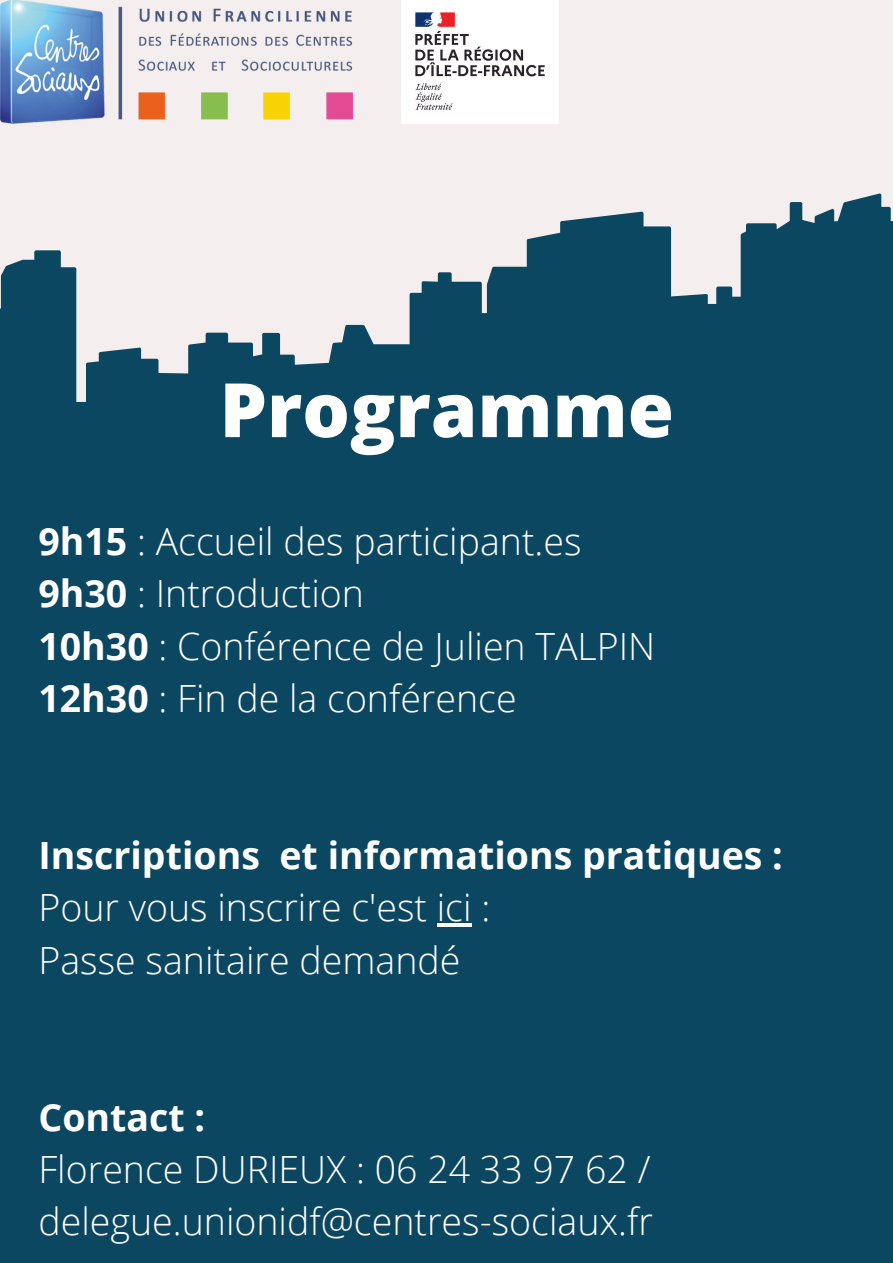
<style>
.page{position:relative;width:893px;height:1263px;background:#f4eeee}
.page>*{position:absolute;margin:0;border:0;box-sizing:border-box;transform-origin:0 0}
.t1{font:800 75px "Open Sans";color:#fff}
.t2{font:300 37.5px "Open Sans";color:#fff}
.t3{font:700 37.5px "Open Sans";color:#fff}
.s1{font-weight:700}
</style>
<div class="page">
<svg style="left:0;top:198px;width:893px;height:252px;fill:#0c4762"></svg>
<div style="left:0;top:450px;width:893px;height:813px;background:#0c4762"></div>
<img style="left:0;top:0;width:352px;height:123px">
<img style="left:402px;top:0;width:157px;height:123px">
<hr style="left:437px;top:923px;width:34px;height:4px;background:#fff">
<p class="t1" style="left:220px;top:357px;width:456px">Programme</p>
<p class="t2" style="left:38px;top:515px;width:544px"><span class="s1">9h15</span> : Accueil des participant.es</p>
<p class="t2" style="left:38px;top:567px;width:327px"><span class="s1">9h30</span> : Introduction</p>
<p class="t2" style="left:38px;top:619px;width:618px"><span class="s1">10h30</span> : Conférence de Julien TALPIN</p>
<p class="t2" style="left:38px;top:672px;width:480px"><span class="s1">12h30</span> : Fin de la conférence</p>
<p class="t3" style="left:38px;top:829px;width:746px">Inscriptions et informations pratiques :</p>
<p class="t2" style="left:38px;top:881px;width:453px">Pour vous inscrire c'est ici :</p>
<p class="t2" style="left:38px;top:933px;width:423px">Passe sanitaire demandé</p>
<p class="t3" style="left:38px;top:1090px;width:168px">Contact :</p>
<p class="t2" style="left:38px;top:1143px;width:613px">Florence DURIEUX : 06 24 33 97 62 /</p>
<p class="t2" style="left:38px;top:1195px;width:616px">delegue.unionidf@centres-sociaux.fr</p>
</div>
